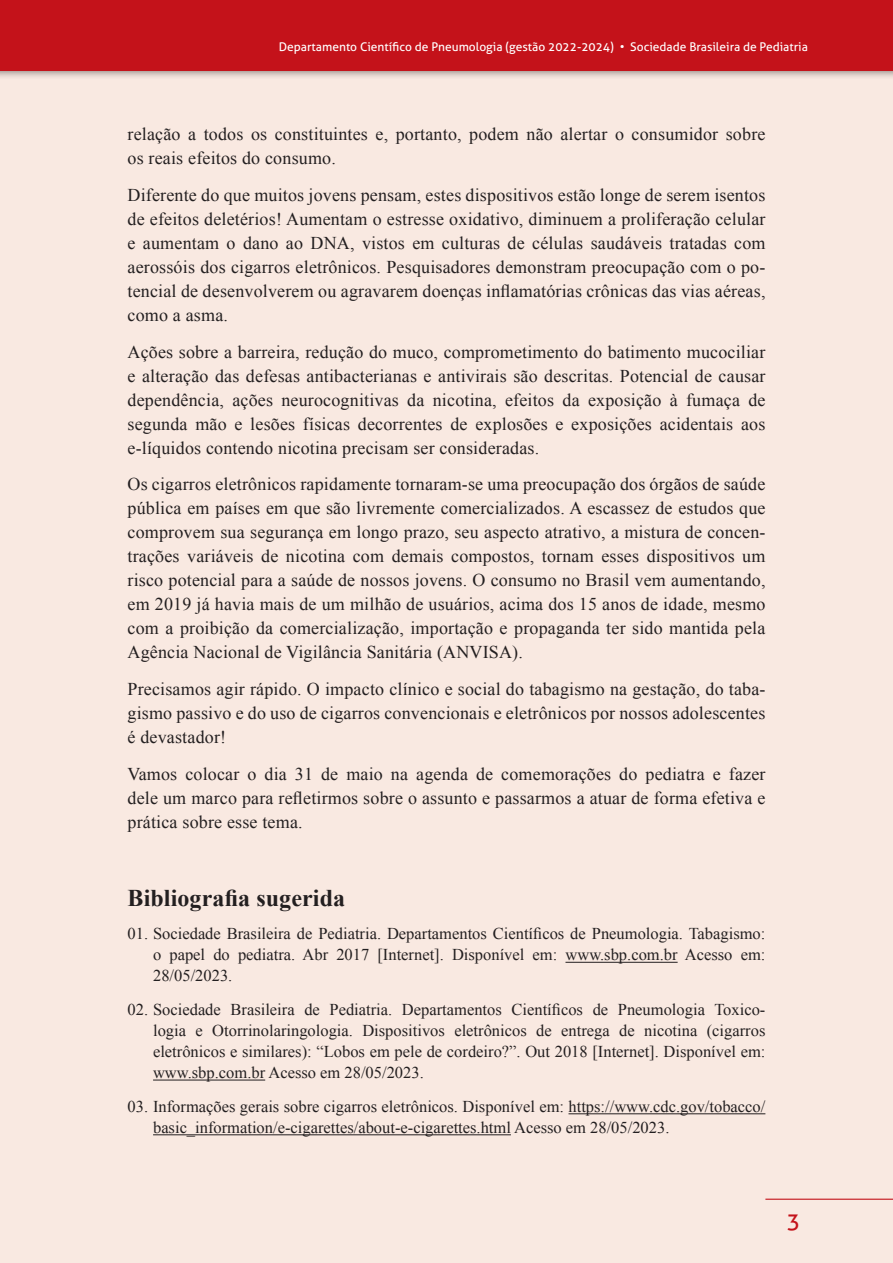
<style>
.page{position:relative;width:893px;height:1263px;background:#f9e9e1}
.page>*{position:absolute;margin:0;border:0;box-sizing:border-box;transform-origin:0 0}
.t1{font:700 24px "Times New Roman";letter-spacing:.005em;color:#231f20}
.t2{font:22.5px "Aller";color:#c4121a}
.t3{font:18px/24px "Times New Roman";letter-spacing:.01em;color:#231f20;text-align:justify}
.t4{font:16.5px/21px "Times New Roman";color:#231f20;text-align:justify}
.t5{font:12px "Aller";color:#fff}
</style>
<div class="page">
<div style="left:0;top:0;width:893px;height:80px;background:#231f20;opacity:.7"></div>
<div style="left:0;top:0;width:893px;height:71px;background:#c4121a"></div>
<hr style="left:765px;top:1198px;width:128px;height:2px;background:#c4121a">
<hr style="left:565px;top:962px;width:113px;height:1px;background:#231f20">
<hr style="left:153px;top:1080px;width:112px;height:1px;background:#231f20">
<hr style="left:568px;top:1113px;width:197px;height:1px;background:#231f20">
<hr style="left:153px;top:1134px;width:358px;height:1px;background:#231f20">
<p class="t5" style="left:279px;top:39px;width:531px">Departamento Científico de Pneumologia (gestão 2022-2024) • Sociedade Brasileira de Pediatria</p>
<p class="t3" style="left:128px;top:122px;width:639px">relação a todos os constituintes e, portanto, podem não alertar o consumidor sobre os reais efeitos do consumo.</p>
<p class="t3" style="left:128px;top:182px;width:639px">Diferente do que muitos jovens pensam, estes dispositivos estão longe de serem isentos de efeitos deletérios! Aumentam o estresse oxidativo, diminuem a proliferação celular e aumentam o dano ao DNA, vistos em culturas de células saudáveis tratadas com aerossóis dos cigarros eletrônicos. Pesquisadores demonstram preocupação com o po&shy;tencial de desenvolverem ou agravarem doenças inflamatórias crônicas das vias aéreas, como a asma.</p>
<p class="t3" style="left:128px;top:339px;width:639px">Ações sobre a barreira, redução do muco, comprometimento do batimento mucociliar e alteração das defesas antibacterianas e antivirais são descritas. Potencial de causar dependência, ações neurocognitivas da nicotina, efeitos da exposição à fumaça de segunda mão e lesões físicas decorrentes de explosões e exposições acidentais aos e-líquidos contendo nicotina precisam ser consideradas.</p>
<p class="t3" style="left:128px;top:472px;width:639px">Os cigarros eletrônicos rapidamente tornaram-se uma preocupação dos órgãos de saúde pública em países em que são livremente comercializados. A escassez de estudos que comprovem sua segurança em longo prazo, seu aspecto atrativo, a mistura de concen&shy;trações variáveis de nicotina com demais compostos, tornam esses dispositivos um risco potencial para a saúde de nossos jovens. O consumo no Brasil vem aumentando, em 2019 já havia mais de um milhão de usuários, acima dos 15 anos de idade, mesmo com a proibição da comercialização, importação e propaganda ter sido mantida pela Agência Nacional de Vigilância Sanitária (ANVISA).</p>
<p class="t3" style="left:128px;top:677px;width:639px">Precisamos agir rápido. O impacto clínico e social do tabagismo na gestação, do taba&shy;gismo passivo e do uso de cigarros convencionais e eletrônicos por nossos adolescentes é devastador!</p>
<p class="t3" style="left:128px;top:762px;width:639px">Vamos colocar o dia 31 de maio na agenda de comemorações do pediatra e fazer dele um marco para refletirmos sobre o assunto e passarmos a atuar de forma efetiva e prática sobre esse tema.</p>
<p class="t1" style="left:128px;top:881px;width:219px">Bibliografia sugerida</p>
<p class="t4" style="left:153px;top:923px;width:614px;text-indent:-26px">01. Sociedade Brasileira de Pediatria. Departamentos Científicos de Pneumologia. Tabagismo: o papel do pediatra. Abr 2017 [Internet]. Disponível em: www.sbp.com.br Acesso em:<br>28/05/2023.</p>
<p class="t4" style="left:153px;top:999px;width:614px;text-indent:-26px">02. Sociedade Brasileira de Pediatria. Departamentos Científicos de Pneumologia Toxico&shy;logia e Otorrinolaringologia. Dispositivos eletrônicos de entrega de nicotina (cigarros eletrônicos e similares): “Lobos em pele de cordeiro?”. Out 2018 [Internet]. Disponível em: www.sbp.com.br Acesso em 28/05/2023.</p>
<p class="t4" style="left:153px;top:1096px;width:614px;text-indent:-26px">03. Informações gerais sobre cigarros eletrônicos. Disponível em: https://www.cdc.gov/tobacco/ basic_information/e-cigarettes/about-e-cigarettes.html Acesso em 28/05/2023.</p>
<p class="t2" style="left:787px;top:1207px;width:15px">3</p>
</div>
